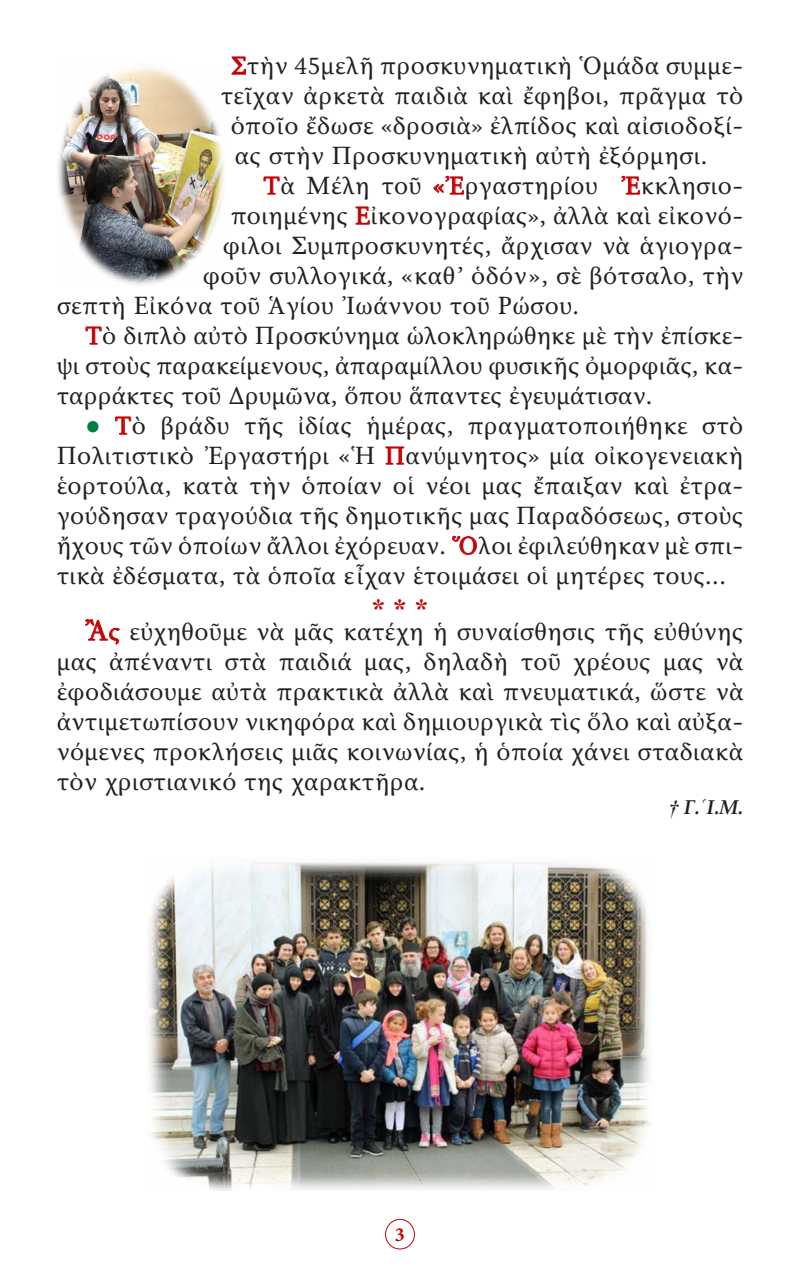
<style>
.page{position:relative;width:800px;height:1270px;background:#fff}
.page>*{position:absolute;margin:0;border:0;box-sizing:border-box;transform-origin:0 0}
.Asteriskoi{font:28px "CTOS New Times Bold Test 1";color:#c80000}
.Asteriskoi-2{font:26px/30px "GFS Elpis";letter-spacing:.02em;color:#231f20;text-align:justify}
.Asteriskoi-3{font:italic 700 20px "Palatino Linotype";color:#231f20}
.t1{font:700 20px "Minion Pro";color:#c80000}
.s1{color:#c80000}
.s2{font-family:"Palatino Linotype";color:#007f3e}
.s3{font-size:30px;color:#c80000}
.s4{font-family:"CTOS New Times Bold Italic Test 1";font-weight:400;font-style:normal}
</style>
<div class="page">
<div style="left:385px;top:1219px;width:30px;height:30px;border:1px solid #c80000;border-radius:50%"></div>
<svg style="left:231px;top:56px;width:15px;height:19px"></svg>
<svg style="left:263px;top:176px;width:17px;height:19px"></svg>
<svg style="left:433px;top:176px;width:31px;height:19px"></svg>
<svg style="left:621px;top:176px;width:19px;height:19px"></svg>
<svg style="left:355px;top:206px;width:15px;height:19px"></svg>
<svg style="left:85px;top:326px;width:17px;height:19px"></svg>
<svg style="left:115px;top:416px;width:16px;height:19px"></svg>
<svg style="left:385px;top:446px;width:19px;height:19px"></svg>
<svg style="left:452px;top:536px;width:25px;height:19px"></svg>
<svg style="left:85px;top:619px;width:35px;height:25px"></svg>
<img style="left:58px;top:66px;width:167px;height:219px">
<img style="left:148px;top:862px;width:502px;height:328px">
<p class="Asteriskoi-2" style="left:231px;top:51px;width:514px"><span class="s1">Σ</span>τὴν 45μελῆ προσκυνηματικὴ Ὁμάδα συμμε-</p>
<p class="Asteriskoi-2" style="left:221px;top:81px;width:524px">τεῖχαν ἀρκετὰ παιδιὰ καὶ ἔφηβοι, πρᾶγμα τὸ</p>
<p class="Asteriskoi-2" style="left:231px;top:111px;width:514px">ὁποῖο ἔδωσε «δροσιὰ» ἐλπίδος καὶ αἰσιοδοξί-</p>
<p class="Asteriskoi-2" style="left:235px;top:141px;width:474px">ας στὴν Προσκυνηματικὴ αὐτὴ ἐξόρμησι.</p>
<p class="Asteriskoi-2" style="left:263px;top:171px;width:482px"><span class="s1">Τ</span>ὰ Μέλη τοῦ <span class="s1">«Ἐ</span>ργαστηρίου <span class="s1">Ἐ</span>κκλησιο-</p>
<p class="Asteriskoi-2" style="left:231px;top:201px;width:514px">ποιημένης <span class="s1">Ε</span>ἰκονογραφίας», ἀλλὰ καὶ εἰκονό-</p>
<p class="Asteriskoi-2" style="left:223px;top:231px;width:522px">φιλοι Συμπροσκυνητές, ἄρχισαν νὰ ἁγιογρα-</p>
<p class="Asteriskoi-2" style="left:203px;top:261px;width:542px">φοῦν συλλογικά, «καθ’ ὁδόν», σὲ βότσαλο, τὴν</p>
<p class="Asteriskoi-2" style="left:57px;top:291px;width:524px">σεπτὴ Εἰκόνα τοῦ Ἁγίου Ἰωάννου τοῦ Ρώσου.</p>
<p class="Asteriskoi-2" style="left:57px;top:321px;width:688px;text-indent:28px"><span class="s1">Τ</span>ὸ διπλὸ αὐτὸ Προσκύνημα ὡλοκληρώθηκε μὲ τὴν ἐπίσκε&shy;ψι στοὺς παρακείμενους, ἀπαραμίλλου φυσικῆς ὀμορφιᾶς, κα&shy;ταρράκτες τοῦ Δρυμῶνα, ὅπου ἅπαντες ἐγευμάτισαν.</p>
<p class="Asteriskoi-2" style="left:57px;top:411px;width:688px;text-indent:28px"><span class="s2">●</span> <span class="s1">Τ</span>ὸ βράδυ τῆς ἰδίας ἡμέρας, πραγματοποιήθηκε στὸ Πολιτιστικὸ Ἐργαστήρι «Ἡ <span class="s1">Π</span>ανύμνητος» μία οἰκογενειακὴ ἑορτούλα, κατὰ τὴν ὁποίαν οἱ νέοι μας ἔπαιξαν καὶ ἐτρα&shy;γούδησαν τραγούδια τῆς δημοτικῆς μας Παραδόσεως, στοὺς ἤχους τῶν ὁποίων ἄλλοι ἐχόρευαν. <span class="s1">Ὅ</span>λοι ἐφιλεύθηκαν μὲ σπι&shy;τικὰ ἐδέσματα, τὰ ὁποῖα εἶχαν ἑτοιμάσει οἱ μητέρες τους...</p>
<p class="Asteriskoi" style="left:371px;top:593px;width:59px">* * *</p>
<p class="Asteriskoi-2" style="left:57px;top:617px;width:688px;text-indent:28px"><span class="s3">Ἂ</span><span class="s1">ς</span> εὐχηθοῦμε νὰ μᾶς κατέχη ἡ συναίσθησις τῆς εὐθύνης μας ἀπέναντι στὰ παιδιά μας, δηλαδὴ τοῦ χρέους μας νὰ ἐφοδιάσουμε αὐτὰ πρακτικὰ ἀλλὰ καὶ πνευματικά, ὥστε νὰ ἀντιμετωπίσουν νικηφόρα καὶ δημιουργικὰ τὶς ὅλο καὶ αὐξα&shy;νόμενες προκλήσεις μιᾶς κοινωνίας, ἡ ὁποία χάνει σταδιακὰ τὸν χριστιανικό της χαρακτῆρα.</p>
<p class="Asteriskoi-3" style="left:669px;top:793px;width:76px"><span class="s4">†</span> Γ.῾Ι.Μ.</p>
<p class="t1" style="left:395px;top:1220px;width:11px">3</p>
</div>
